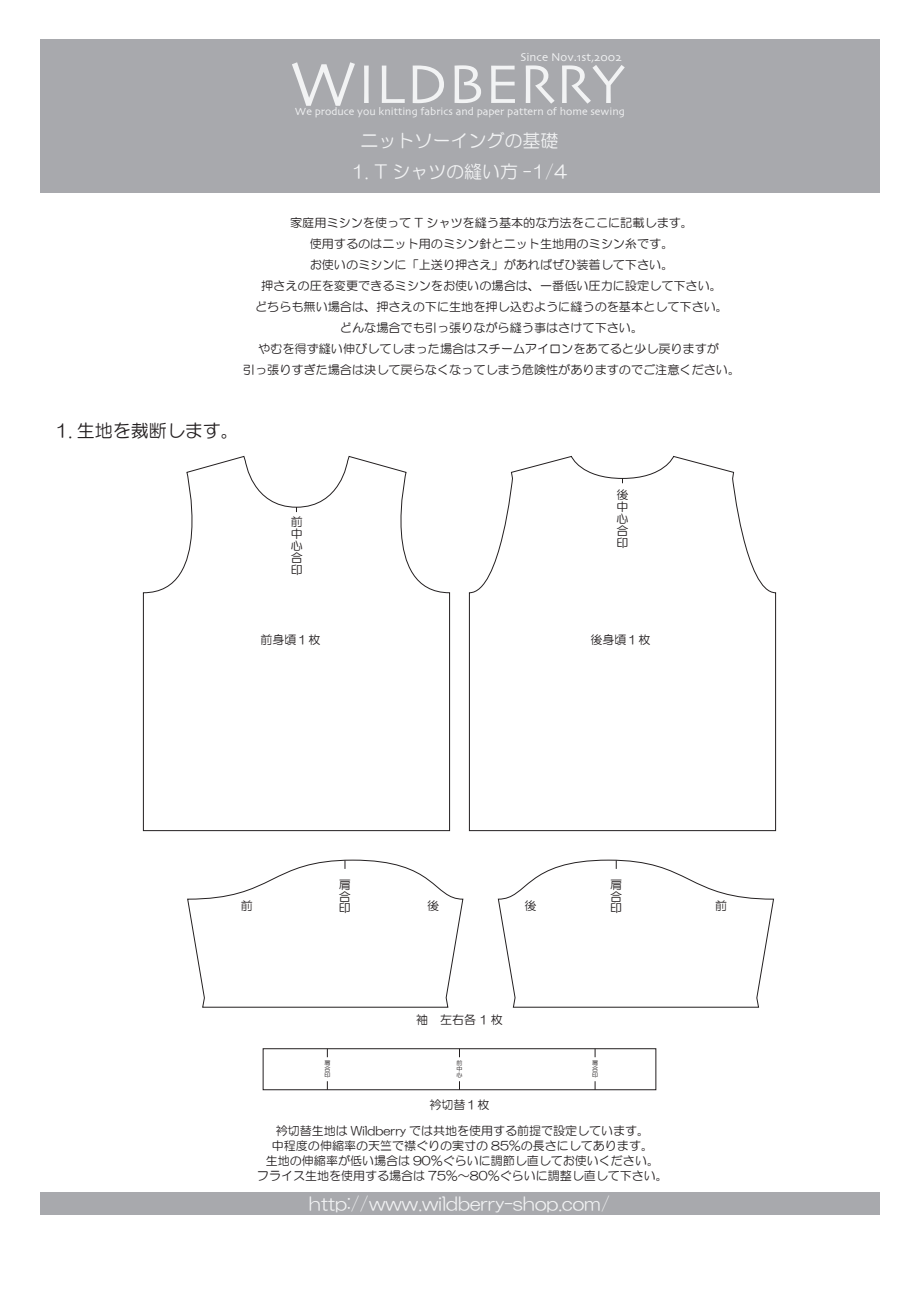
<style>
.page{position:relative;width:919px;height:1289px;background:#fff}
.page>*{position:absolute;margin:0;border:0;box-sizing:border-box;transform-origin:0 0}
.t1{font:65.25px "Skia";color:#f2f3f4}
.t2{font:57.3px "Skia";color:#f2f3f4}
.t3{font:18px "HG Maru Gothic MPRO";color:#f2f3f4}
.t4{font:18px "HG Maru Gothic MPRO";color:#231f20}
.t5{font:12px/12px "HG Maru Gothic MPRO";color:#231f20;text-align:justify}
.t6{font:12px "Skia";color:#f2f3f4}
.t7{font:10.95px "Skia";color:#f2f3f4}
.t8{font:6px/6px "HG Maru Gothic MPRO";color:#231f20;text-align:justify}
</style>
<div class="page">
<svg style="left:143px;top:456px;width:307px;height:375px"></svg>
<svg style="left:468px;top:456px;width:308px;height:375px"></svg>
<div style="left:263px;top:1048px;width:393px;height:42px;background:#fff;border:1px solid #231f20"></div>
<svg style="left:187px;top:859px;width:276px;height:149px"></svg>
<svg style="left:497px;top:859px;width:277px;height:149px"></svg>
<div style="left:40px;top:40px;width:838px;height:153px;background:#a8a9ad"></div>
<div style="left:40px;top:1192px;width:838px;height:22px;background:#a8a9ad"></div>
<p class="t6" style="left:520px;top:50px;width:103px">Since Nov.1st,2002</p>
<h1 class="t1" style="left:289px;top:45px;width:70px">W</h1>
<p class="t7" style="left:295px;top:105px;width:331px">We produce you knitting fabrics and paper pattern of home sewing</p>
<h2 class="t2" style="left:357px;top:50px;width:269px">ILDBERRY</h2>
<h3 class="t3" style="left:360px;top:131px;width:199px">ニットソーイングの基礎</h3>
<h3 class="t3" style="left:351px;top:163px;width:217px">1. T シャツの縫い方 -1/4</h3>
<p class="t5" style="left:243px;top:212px;width:498px;line-height:21px;text-align:center">家庭用ミシンを使って T シャツを縫う基本的な方法をここに記載します。<br>使用するのはニット用のミシン針とニット生地用のミシン糸です。<br>お使いのミシンに「上送り押さえ」があればぜひ装着して下さい。<br>押さえの圧を変更できるミシンをお使いの場合は、一番低い圧力に設定して下さい。<br>どちらも無い場合は、押さえの下に生地を押し込むように縫うのを基本として下さい。<br>どんな場合でも引っ張りながら縫う事はさけて下さい。<br>やむを得ず縫い伸びしてしまった場合はスチームアイロンをあてると少し戻りますが<br>引っ張りすぎた場合は決して戻らなくなってしまう危険性がありますのでご注意ください。</p>
<h3 class="t4" style="left:55px;top:421px;width:185px">1. 生地を裁断します。</h3>
<p class="t5" style="left:291px;top:515px;width:13px">前中心合印</p>
<p class="t5" style="left:616px;top:489px;width:13px">後中心合印</p>
<p class="t5" style="left:260px;top:633px;width:61px">前身頃１枚</p>
<p class="t5" style="left:590px;top:633px;width:61px">後身頃１枚</p>
<p class="t5" style="left:339px;top:878px;width:13px">肩合印</p>
<p class="t5" style="left:610px;top:878px;width:13px">肩合印</p>
<p class="t5" style="left:241px;top:899px;width:13px">前</p>
<p class="t5" style="left:427px;top:899px;width:13px">後</p>
<p class="t5" style="left:524px;top:899px;width:13px">後</p>
<p class="t5" style="left:715px;top:899px;width:13px">前</p>
<p class="t5" style="left:416px;top:1013px;width:88px">袖　左右各 1 枚</p>
<p class="t8" style="left:324px;top:1060px;width:7px">肩合印</p>
<p class="t8" style="left:456px;top:1059px;width:7px">前中心</p>
<p class="t8" style="left:592px;top:1060px;width:7px">肩合印</p>
<p class="t5" style="left:429px;top:1098px;width:61px">衿切替１枚</p>
<p class="t5" style="left:257px;top:1123px;width:412px;line-height:15px;text-align:center">衿切替生地は Wildberry では共地を使用する前提で設定しています。<br>中程度の伸縮率の天竺で襟ぐりの実寸の 85％の長さにしてあります。<br>生地の伸縮率が低い場合は 90％ぐらいに調節し直してお使いください。<br>フライス生地を使用する場合は 75％〜80％ぐらいに調整し直して下さい。</p>
<h3 class="t3" style="left:309px;top:1194px;width:302px">http://www.wildberry-shop.com/</h3>
</div>
